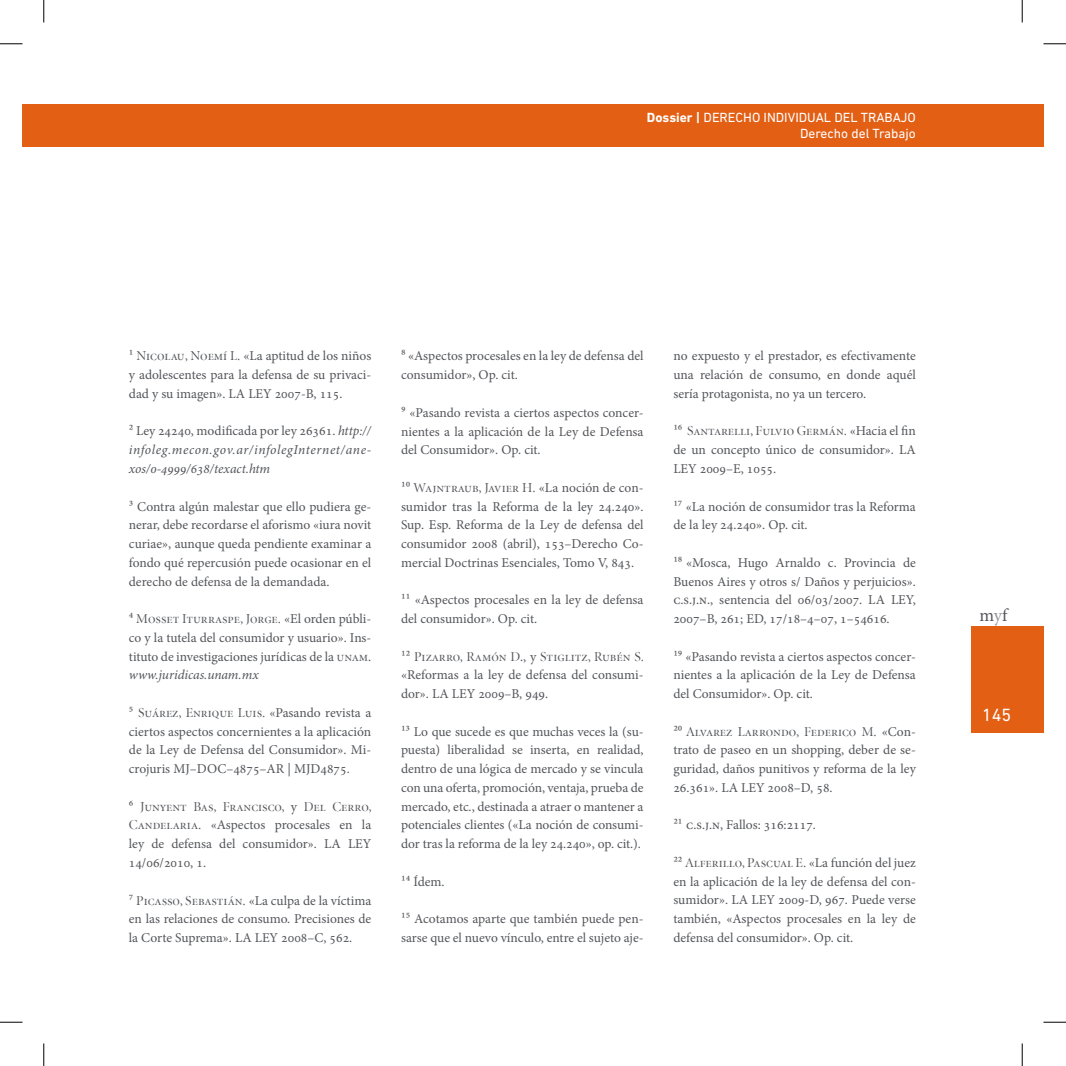
<style>
.page{position:relative;width:1066px;height:1066px;background:#fff}
.page>*{position:absolute;margin:0;border:0;box-sizing:border-box;transform-origin:0 0}
.t1{font:18px "Minion Pro";color:#54555a}
.t2{font:18px "DIN Next LT Pro";color:#fff}
.t3{font:13.5px/18.8px "Minion Pro";color:#54555a;text-align:justify}
.t4{font:italic 13.5px/18.8px "Minion Pro";letter-spacing:.04em;color:#54555a;text-align:justify}
.t5{font:13.5px/16.2px "DIN Next LT Pro";color:#fff;text-align:right}
.s1{font-weight:700}
.s2{font-family:"Minion Display Regular SC"}
.s3{font-style:normal}
.s4{font-style:italic}
.s5{color:#959599}
</style>
<div class="page">
<div style="left:44px;top:104px;width:999px;height:43px;background:#e25f14"></div>
<div style="left:971px;top:626px;width:72px;height:107px;background:#e25f14"></div>
<div style="left:22px;top:104px;width:22px;height:43px;background:#e25f14"></div>
<svg style="left:0;top:44px;width:22px;height:1px"></svg>
<svg style="left:1043px;top:44px;width:22px;height:1px"></svg>
<svg style="left:0;top:1021px;width:22px;height:1px"></svg>
<svg style="left:1043px;top:1021px;width:22px;height:1px"></svg>
<svg style="left:44px;top:0;width:1px;height:23px"></svg>
<svg style="left:44px;top:1043px;width:1px;height:22px"></svg>
<svg style="left:1021px;top:0;width:1px;height:23px"></svg>
<svg style="left:1021px;top:1043px;width:1px;height:22px"></svg>
<p class="t5" style="left:647px;top:109px;width:270px"><span class="s1">Dossier |</span> DERECHO INDIVIDUAL DEL TRABAJO<br>Derecho del Trabajo</p>
<p class="t3" style="left:129px;top:347px;width:244px">1 <span class="s2">Nicolau, Noemí L.</span> «La aptitud de los niños y adolescentes para la defensa de su privaci&shy;dad y su imagen». LA LEY 2007-B, 115.</p>
<p class="t4" style="left:129px;top:422px;width:244px"><span class="s3">2 Ley 24240, modificada por ley 26361.</span> http:// infoleg.mecon.gov.ar/infolegInternet/ane&shy;xos/0-4999/638/texact.htm</p>
<p class="t3" style="left:129px;top:497px;width:244px">3 Contra algún malestar que ello pudiera ge&shy;nerar, debe recordarse el aforismo «iura novit curiae», aunque queda pendiente examinar a fondo qué repercusión puede ocasionar en el derecho de defensa de la demandada.</p>
<p class="t3" style="left:129px;top:609px;width:244px">⁴ <span class="s2">Mosset Iturraspe, Jorge.</span> «El orden públi&shy;co y la tutela del consumidor y usuario». Ins&shy;tituto de investigaciones jurídicas de la <span class="s2">unam</span>. <span class="s4">www.juridicas.unam.mx</span></p>
<p class="t3" style="left:129px;top:703px;width:244px">⁵ <span class="s2">Suárez, Enrique Luis.</span> «Pasando revista a ciertos aspectos concernientes a la aplicación de la Ley de Defensa del Consumidor». Mi&shy;crojuris MJ–DOC–4875–AR | MJD4875.</p>
<p class="t3" style="left:129px;top:797px;width:244px">⁶ <span class="s2">Junyent Bas, Francisco,</span> y <span class="s2">Del Cerro, Candelaria.</span> «Aspectos procesales en la ley de defensa del consumidor». LA LEY 14/06/2010, 1.</p>
<p class="t3" style="left:129px;top:890px;width:244px">⁷ <span class="s2">Picasso, Sebastián.</span> «La culpa de la víctima en las relaciones de consumo. Precisiones de la Corte Suprema». LA LEY 2008–C, 562.</p>
<p class="t3" style="left:401px;top:347px;width:244px">⁸ «Aspectos procesales en la ley de defensa del consumidor», Op. cit.</p>
<p class="t3" style="left:401px;top:403px;width:244px">⁹ «Pasando revista a ciertos aspectos concer&shy;nientes a la aplicación de la Ley de Defensa del Consumidor». Op. cit.</p>
<p class="t3" style="left:401px;top:478px;width:244px">1⁰ <span class="s2">Wajntraub, Javier H.</span> «La noción de con&shy;sumidor tras la Reforma de la ley 24.240».<br>Sup. Esp. Reforma de la Ley de defensa del consumidor 2008 (abril), 153–Derecho Co&shy;mercial Doctrinas Esenciales, Tomo V, 843.</p>
<p class="t3" style="left:401px;top:590px;width:244px">11 «Aspectos procesales en la ley de defensa del consumidor». Op. cit.</p>
<p class="t3" style="left:401px;top:647px;width:244px">12 <span class="s2">Pizarro, Ramón D</span>., y <span class="s2">Stiglitz, Rubén S. </span>«Reformas a la ley de defensa del consumi&shy;dor». LA LEY 2009–B, 949.</p>
<p class="t3" style="left:401px;top:722px;width:244px">13 Lo que sucede es que muchas veces la (su&shy;puesta) liberalidad se inserta, en realidad, dentro de una lógica de mercado y se vincula con una oferta, promoción, ventaja, prueba de mercado, etc., destinada a atraer o mantener a potenciales clientes («La noción de consumi&shy;dor tras la reforma de la ley 24.240», op. cit.).</p>
<p class="t3" style="left:401px;top:872px;width:45px">1⁴ Ídem.</p>
<p class="t3" style="left:401px;top:909px;width:244px">1⁵ Acotamos aparte que también puede pen&shy;sarse que el nuevo vínculo, entre el sujeto aje-</p>
<p class="t3" style="left:673px;top:347px;width:244px">no expuesto y el prestador, es efectivamente una relación de consumo, en donde aquél sería protagonista, no ya un tercero.</p>
<p class="t3" style="left:673px;top:422px;width:244px">1⁶ <span class="s2">Santarelli, Fulvio Germán.</span> «Hacia el fin de un concepto único de consumidor». LA LEY 2009–E, 1055.</p>
<p class="t3" style="left:673px;top:497px;width:244px">1⁷ «La noción de consumidor tras la Reforma de la ley 24.240». Op. cit.</p>
<p class="t3" style="left:673px;top:553px;width:244px">1⁸ «Mosca, Hugo Arnaldo c. Provincia de Buenos Aires y otros s/ Daños y perjuicios». c.s.j.n., sentencia del 06/03/2007. LA LEY, 2007–B, 261; ED, 17/18–4–07, 1–54616.</p>
<p class="t3" style="left:673px;top:647px;width:244px">1⁹ «Pasando revista a ciertos aspectos concer&shy;nientes a la aplicación de la Ley de Defensa del Consumidor». Op. cit.</p>
<p class="t3" style="left:673px;top:722px;width:244px">2⁰ <span class="s2">Alvarez Larrondo, Federico M.</span> «Con&shy;trato de paseo en un shopping, deber de se&shy;guridad, daños punitivos y reforma de la ley 26.361». LA LEY 2008–D, 58.</p>
<p class="t3" style="left:673px;top:815px;width:144px">21 c.s.j.n, Fallos: 316:2117.</p>
<p class="t3" style="left:673px;top:853px;width:244px">22 <span class="s2">Alferillo, Pascual E.</span> «La función del juez en la aplicación de la ley de defensa del con&shy;sumidor». LA LEY 2009-D, 967. Puede verse también, «Aspectos procesales en la ley de defensa del consumidor». Op. cit.</p>
<h1 class="t1" style="left:979px;top:603px;width:29px">m<span class="s5">y</span>f</h1>
<h1 class="t2" style="left:982px;top:704px;width:31px">145</h1>
</div>
